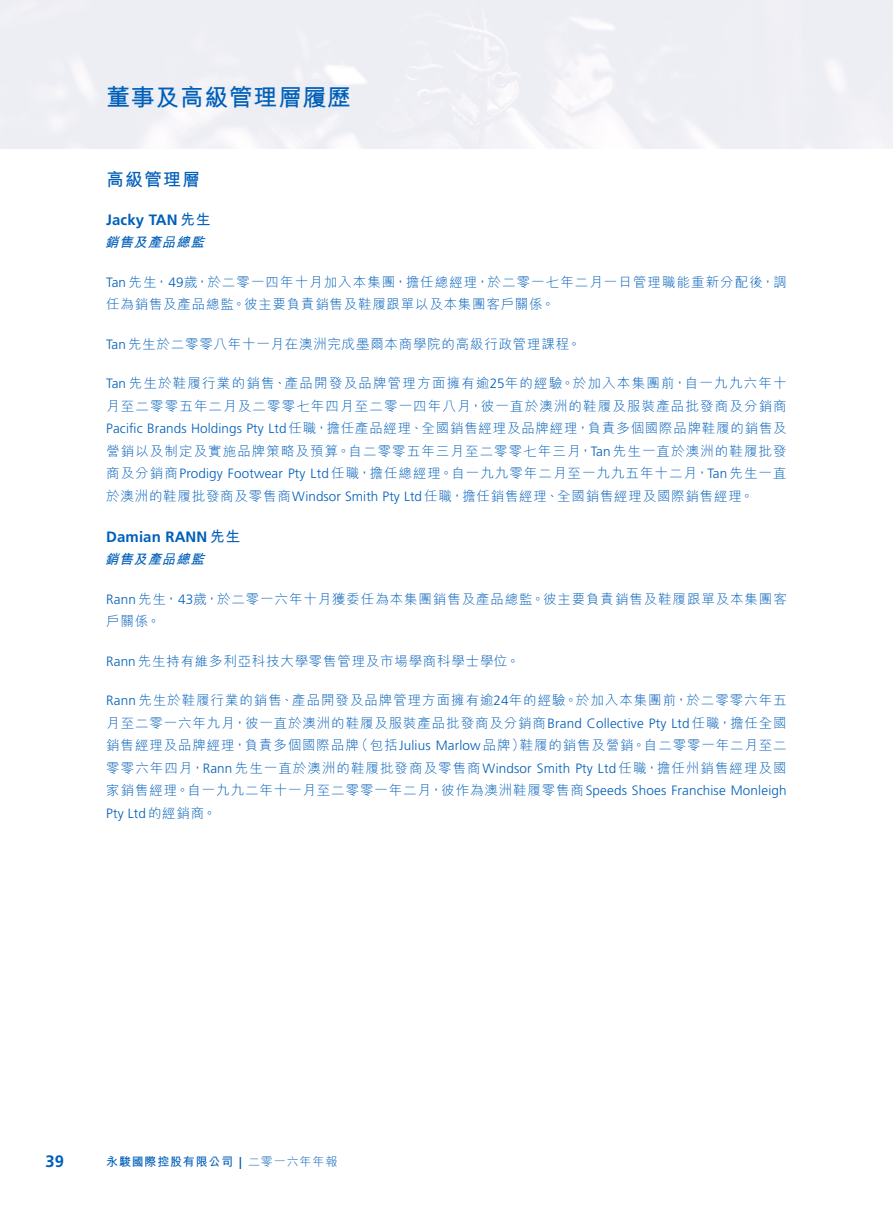
<style>
.page{position:relative;width:893px;height:1212px;background:#fff}
.page>*{position:absolute;margin:0;border:0;box-sizing:border-box;transform-origin:0 0}
.t1{font:700 24px "M Hei HK";letter-spacing:.02em;color:#005fb9}
.t2{font:700 18px "M Hei HK";letter-spacing:.055em;color:#005fb9}
.t3{font:700 16.5px "Frutiger LT Std";color:#005fb9}
.t4{font:700 15px "Frutiger LT Std";letter-spacing:.005em;color:#005fb9}
.t5{font:300 13.5px/22.5px "M Hei HK";letter-spacing:.065em;color:#005fb9}
.t6{font:300 13.5px "Frutiger LT Std";letter-spacing:.01em;color:#005fb9}
.t7{font:italic 700 13.5px "M Hei HK";color:#005fb9}
.t8{font:700 12px "M Hei HK";letter-spacing:.065em;color:#005fb9}
.t9{font:300 12px "M Hei HK";letter-spacing:.075em;color:#005fb9}
.t10{font:700 12px "Frutiger LT Std";color:#005fb9}
.s1{font-family:"M Hei HK"}
.s2{font-family:"Frutiger LT Std"}
</style>
<div class="page">
<h1 class="t1" style="left:106px;top:80px;width:246px">董事及高級管理層履歷</h1>
<h2 class="t2" style="left:106px;top:166px;width:96px">高級管理層</h2>
<p class="t4" style="left:106px;top:210px;width:106px">Jacky TAN<span class="s1">先生</span></p>
<p class="t7" style="left:105px;top:232px;width:105px">銷售及產品總監</p>
<p class="t5" style="left:106px;top:270px;width:682px"><span class="s2">Tan</span>先生，<span class="s2">49</span>歲，於二零一四年十月加入本集團，擔任總經理，於二零一七年二月一日管理職能重新分配後，調任為銷售及產品總監。彼主要負責銷售及鞋履跟單以及本集團客戶關係。</p>
<p class="t5" style="left:106px;top:332px;width:476px"><span class="s2">Tan</span>先生於二零零八年十一月在澳洲完成墨爾本商學院的高級行政管理課程。</p>
<p class="t5" style="left:106px;top:372px;width:682px;text-align:justify"><span class="s2">Tan</span>先生於鞋履行業的銷售、產品開發及品牌管理方面擁有逾<span class="s2">25</span>年的經驗。於加入本集團前，自一九九六年十月至二零零五年二月及二零零七年四月至二零一四年八月，彼一直於澳洲的鞋履及服裝產品批發商及分銷商<span class="s2">Pacific Brands Holdings Pty Ltd</span>任職，擔任產品經理、全國銷售經理及品牌經理，負責多個國際品牌鞋履的銷售及營銷以及制定及實施品牌策略及預算。自二零零五年三月至二零零七年三月，<span class="s2">Tan</span>先生一直於澳洲的鞋履批發商及分銷商<span class="s2">Prodigy Footwear Pty Ltd</span>任職，擔任總經理。自一九九零年二月至一九九五年十二月，<span class="s2">Tan</span>先生一直於澳洲的鞋履批發商及零售商<span class="s2">Windsor Smith Pty Ltd</span>任職，擔任銷售經理、全國銷售經理及國際銷售經理。</p>
<p class="t4" style="left:106px;top:527px;width:136px">Damian RANN<span class="s1">先生</span></p>
<p class="t7" style="left:105px;top:549px;width:105px">銷售及產品總監</p>
<p class="t5" style="left:106px;top:587px;width:682px"><span class="s2">Rann</span>先生，<span class="s2">43</span>歲，於二零一六年十月獲委任為本集團銷售及產品總監。彼主要負責銷售及鞋履跟單及本集團客戶關係。</p>
<p class="t5" style="left:106px;top:649px;width:415px"><span class="s2">Rann</span>先生持有維多利亞科技大學零售管理及市場學商科學士學位。</p>
<p class="t5" style="left:106px;top:689px;width:682px;text-align:right"><span class="s2">Rann</span>先生於鞋履行業的銷售、產品開發及品牌管理方面擁有逾<span class="s2">24</span>年的經驗。於加入本集團前，於二零零六年五月至二零一六年九月，彼一直於澳洲的鞋履及服裝產品批發商及分銷商<span class="s2">Brand Collective Pty Ltd</span> 任職，擔任全國鞋履的銷售及營銷。自二零零一年二月至二</p>
<p class="t6" style="left:355px;top:738px;width:172px"><span class="s1">（包括</span>Julius Marlow<span class="s1">品牌）</span></p>
<p class="t5" style="left:106px;top:734px;width:682px">銷售經理及品牌經理，負責多個國際品牌<br>零零六年四月，<span class="s2">Rann</span>先生一直於澳洲的鞋履批發商及零售商<span class="s2">Windsor Smith Pty Ltd</span>任職，擔任州銷售經理及國家銷售經理。自一九九二年十一月至二零零一年二月，彼作為澳洲鞋履零售商<span class="s2">Speeds Shoes Franchise Monleigh</span></p>
<p class="t6" style="left:106px;top:805px;width:111px">Pty Ltd<span class="s1">的經銷商。</span></p>
<p class="t3" style="left:45px;top:1152px;width:20px">39</p>
<p class="t8" style="left:106px;top:1153px;width:128px">永駿國際控股有限公司</p>
<p class="t9" style="left:248px;top:1156px;width:91px">二零一六年年報</p>
<p class="t10" style="left:239px;top:1155px;width:4px">|</p>
</div>
